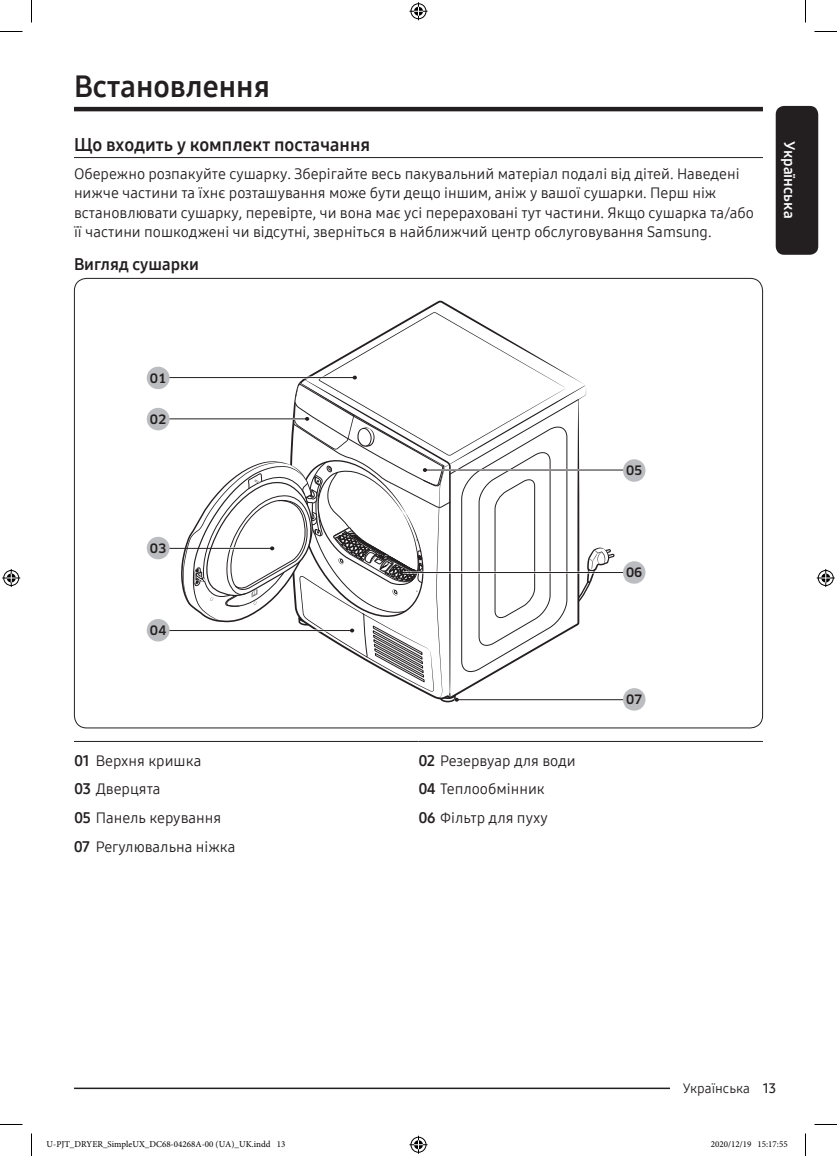
<style>
.page{position:relative;width:837px;height:1156px;background:#fff}
.page>*{position:absolute;margin:0;border:0;box-sizing:border-box;transform-origin:0 0}
.t1{font:30px "Samsung One 700";color:#231f20}
.t2{font:18px "Samsung One 700";color:#231f20}
.t3{font:16.5px "Samsung One 700";color:#231f20}
.t4{font:15px/19.5px "Samsung One 400";color:#231f20}
.t5{font:15px "Samsung One 700";color:#fff}
.t6{font:13.5px "Samsung One 400";color:#231f20}
.t7{font:500 12.75px "Samsung Clan Pro";letter-spacing:-.015em;color:#231f20}
.t8{font:9px "Minion Pro";color:#000}
.s1{font-family:"Samsung One 700"}
.s2{font-family:"Samsung One 600"}
</style>
<div class="page">
<div style="left:776px;top:106px;width:42px;height:149px;background:#231f20;border-radius:9px"></div>
<hr style="left:74px;top:1087px;width:663px;height:2px;background:#231f20">
<div style="left:670px;top:1080px;width:93px;height:15px;background:#fff"></div>
<hr style="left:74px;top:107px;width:689px;height:4px;background:#231f20">
<hr style="left:74px;top:157px;width:689px;height:1px;background:#231f20">
<hr style="left:156px;top:377px;width:199px;height:1px;background:#231f20">
<div style="left:147px;top:367px;width:23px;height:22px;background:#bcbdc0;border-radius:50%"></div>
<hr style="left:156px;top:419px;width:151px;height:1px;background:#231f20">
<div style="left:147px;top:408px;width:23px;height:22px;background:#bcbdc0;border-radius:50%"></div>
<hr style="left:156px;top:548px;width:116px;height:1px;background:#231f20">
<div style="left:147px;top:537px;width:23px;height:22px;background:#bcbdc0;border-radius:50%"></div>
<hr style="left:156px;top:630px;width:196px;height:1px;background:#231f20">
<div style="left:147px;top:619px;width:23px;height:22px;background:#bcbdc0;border-radius:50%"></div>
<svg style="left:181px;top:312px;width:464px;height:399px"></svg>
<hr style="left:74px;top:741px;width:344px;height:1px;background:#231f20">
<hr style="left:418px;top:741px;width:345px;height:1px;background:#231f20">
<svg style="left:0;top:31px;width:22px;height:1px"></svg>
<svg style="left:814px;top:31px;width:23px;height:1px"></svg>
<svg style="left:0;top:1124px;width:22px;height:1px"></svg>
<svg style="left:814px;top:1124px;width:23px;height:1px"></svg>
<svg style="left:31px;top:0;width:1px;height:22px"></svg>
<svg style="left:31px;top:1133px;width:1px;height:23px"></svg>
<svg style="left:805px;top:0;width:1px;height:22px"></svg>
<svg style="left:805px;top:1133px;width:1px;height:23px"></svg>
<svg style="left:409px;top:2px;width:18px;height:18px"></svg>
<svg style="left:409px;top:1136px;width:18px;height:18px"></svg>
<svg style="left:2px;top:569px;width:18px;height:18px"></svg>
<svg style="left:817px;top:569px;width:18px;height:18px"></svg>
<h1 class="t1" style="left:74px;top:67px;width:197px">Встановлення</h1>
<p class="t2" style="left:74px;top:132px;width:298px">Що входить у комплект постачання</p>
<p class="t4" style="left:74px;top:164px;width:681px">Обережно розпакуйте сушарку. Зберігайте весь пакувальний матеріал подалі від дітей. Наведені нижче частини та їхнє розташування може бути дещо іншим, аніж у вашої сушарки. Перш ніж встановлювати сушарку, перевірте, чи вона має усі перераховані тут частини. Якщо сушарка та/або її частини пошкоджені чи відсутні, зверніться в найближчий центр обслуговування Samsung.</p>
<p class="t3" style="left:74px;top:253px;width:127px">Вигляд сушарки</p>
<p class="t5" style="left:799px;top:141px;width:79px;rotate:90deg">Українська</p>
<p class="t7" style="left:150px;top:370px;width:18px">01</p>
<p class="t7" style="left:150px;top:411px;width:18px">02</p>
<p class="t7" style="left:150px;top:540px;width:18px">03</p>
<p class="t7" style="left:150px;top:623px;width:18px">04</p>
<p class="t4" style="left:74px;top:750px;width:129px"><span class="s1">01</span> Верхня кришка</p>
<p class="t4" style="left:418px;top:750px;width:159px"><span class="s1">02</span> Резервуар для води</p>
<p class="t4" style="left:74px;top:779px;width:88px"><span class="s1">03</span> Дверцята</p>
<p class="t4" style="left:418px;top:779px;width:128px"><span class="s1">04</span> Теплообмінник</p>
<p class="t4" style="left:74px;top:808px;width:149px"><span class="s1">05</span> Панель керування</p>
<p class="t4" style="left:418px;top:808px;width:131px"><span class="s1">06</span> Фільтр для пуху</p>
<p class="t4" style="left:74px;top:836px;width:163px"><span class="s1">07</span> Регулювальна ніжка</p>
<p class="t7" style="left:626px;top:463px;width:18px">05</p>
<p class="t7" style="left:626px;top:565px;width:18px">06</p>
<p class="t7" style="left:626px;top:692px;width:18px">07</p>
<p class="t6" style="left:683px;top:1078px;width:95px">Українська <span class="s2">13</span></p>
<p class="t8" style="left:46px;top:1138px;width:240px">U-PJT_DRYER_SimpleUX_DC68-04268A-00 (UA)_UK.indd 13</p>
<p class="t8" style="left:711px;top:1138px;width:78px">2020/12/19 15:17:55</p>
</div>
